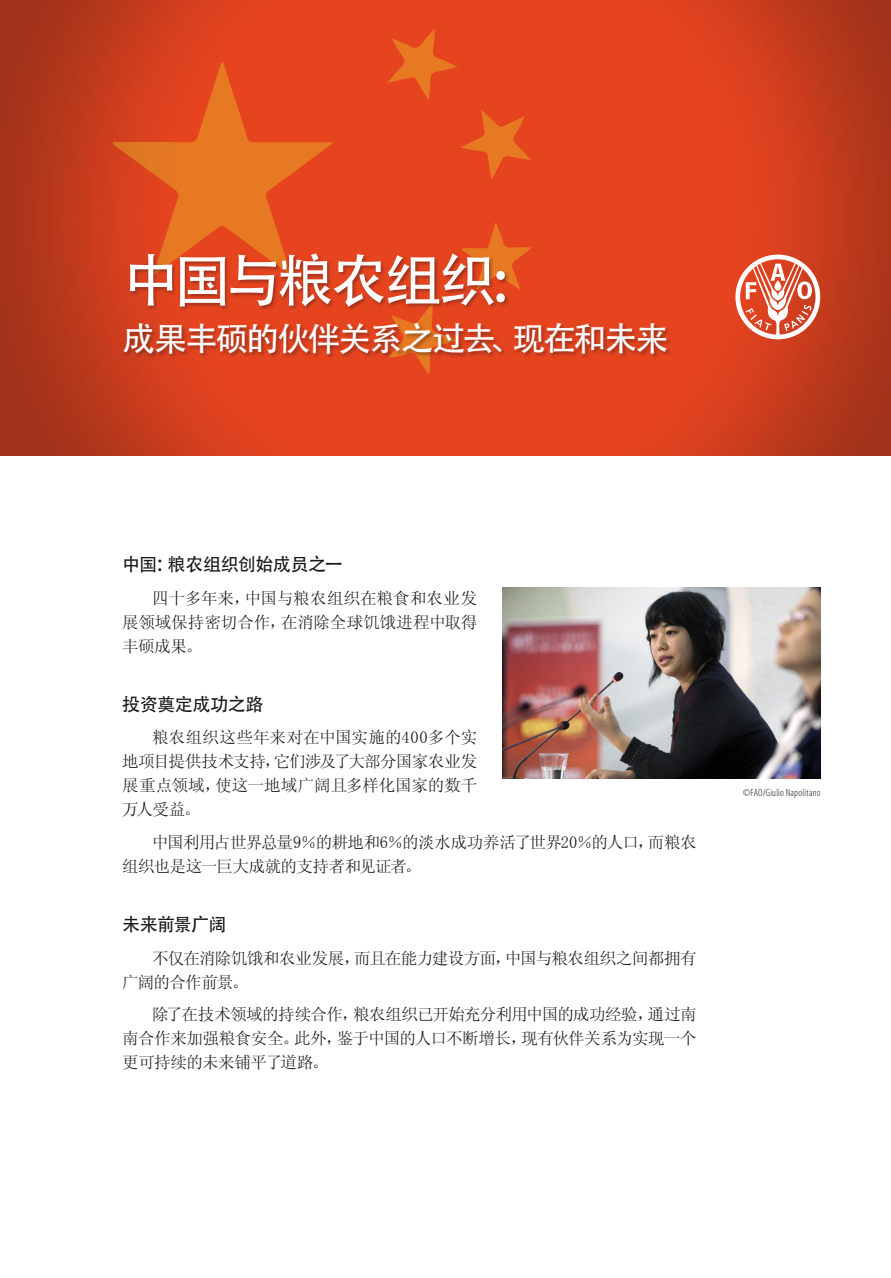
<style>
.page{position:relative;width:891px;height:1278px;background:#fff}
.page>*{position:absolute;margin:0;border:0;box-sizing:border-box;transform-origin:0 0}
.t1{font:57px "Adobe Heiti Std";letter-spacing:-.075em;color:#fff}
.t2{font:33px "Adobe Heiti Std";letter-spacing:-.065em;color:#fff}
.t3{font:18px "Adobe Heiti Std";letter-spacing:-.03em;color:#1a171c}
.t4{font:16.5px/24px "Sim Sun";letter-spacing:-.025em;color:#1a171c;text-align:justify}
.Bullets{font:300 condensed 10.5px "Myriad Pro";letter-spacing:.02em;color:#1a171c}
</style>
<div class="page">
<img style="left:0;top:0;width:890px;height:456px">
<svg style="left:112px;top:62px;width:221px;height:213px;background:#e2561f"></svg>
<svg style="left:461px;top:222px;width:70px;height:30px;background:#e6501f"></svg>
<svg style="left:388px;top:360px;width:69px;height:14px"></svg>
<svg style="left:387px;top:29px;width:71px;height:71px;background:#e6551f"></svg>
<svg style="left:460px;top:110px;width:71px;height:70px;background:#e6551f"></svg>
<svg style="left:735px;top:255px;width:84px;height:84px"></svg>
<div style="left:122px;top:252px;width:550px;height:108px;background:#1a171c;opacity:.4"></div>
<img style="left:502px;top:588px;width:318px;height:190px">
<p class="t1" style="left:122px;top:246px;width:386px">中国与粮农组织:</p>
<p class="t2" style="left:122px;top:319px;width:547px">成果丰硕的伙伴关系之过去、现在和未来</p>
<p class="t3" style="left:122px;top:554px;width:222px">中国：粮农组织创始成员之一</p>
<p class="t4" style="left:122px;top:586px;width:356px;text-indent:30px">四十多年来，中国与粮农组织在粮食和农业发展领域保持密切合作，在消除全球饥饿进程中取得丰硕成果。</p>
<p class="t3" style="left:122px;top:693px;width:143px">投资奠定成功之路</p>
<p class="t4" style="left:122px;top:725px;width:356px;text-indent:30px">粮农组织这些年来对在中国实施的400多个实地项目提供技术支持，它们涉及了大部分国家农业发展重点领域，使这一地域广阔且多样化国家的数千万人受益。</p>
<p class="t4" style="left:122px;top:830px;width:576px;text-indent:30px">中国利用占世界总量9％的耕地和6％的淡水成功养活了世界20％的人口，而粮农组织也是这一巨大成就的支持者和见证者。</p>
<p class="t3" style="left:122px;top:913px;width:106px">未来前景广阔</p>
<p class="t4" style="left:122px;top:945px;width:575px;text-indent:30px">不仅在消除饥饿和农业发展，而且在能力建设方面，中国与粮农组织之间都拥有广阔的合作前景。</p>
<p class="t4" style="left:122px;top:1002px;width:575px;text-indent:30px">除了在技术领域的持续合作，粮农组织已开始充分利用中国的成功经验，通过南南合作来加强粮食安全。此外，鉴于中国的人口不断增长，现有伙伴关系为实现一个更可持续的未来铺平了道路。</p>
<p class="Bullets" style="left:742px;top:786px;width:79px">©FAO/Giulio Napolitano</p>
</div>
